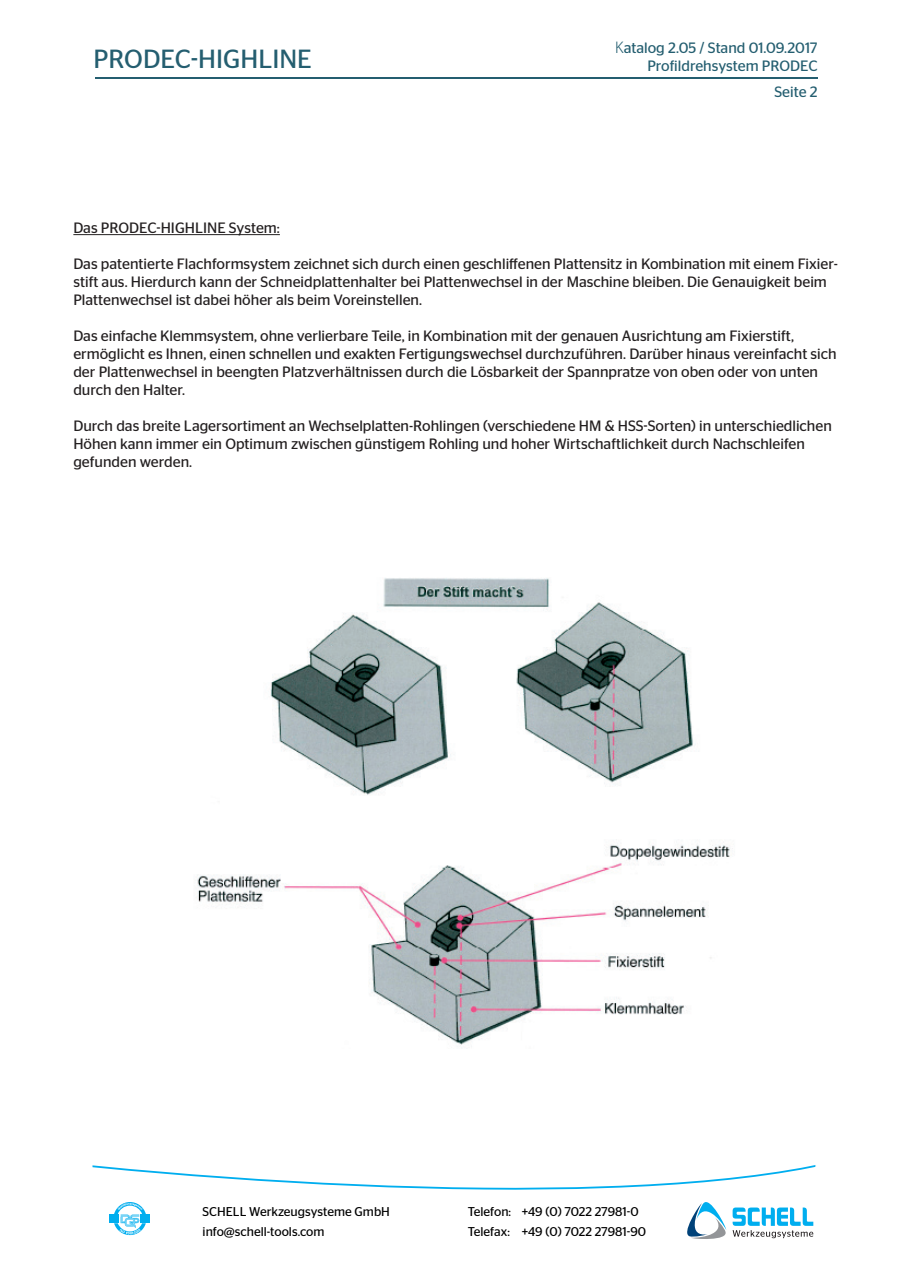
<style>
.page{position:relative;width:910px;height:1280px;background:#fff}
.page>*{position:absolute;margin:0;border:0;box-sizing:border-box;transform-origin:0 0}
.t1{font:26.25px "Stag Sans";color:#245e70}
.t2{font:15px/18px "Stag Sans";color:#231f20}
.t3{font:15px/18px "Stag Sans";color:#245e70;text-align:right}
.t4{font:12.75px/19.8px "Stag Sans";color:#010001}
.s1{font-family:"Koz Go Pro";font-weight:300}
</style>
<div class="page">
<hr style="left:95px;top:77px;width:723px;height:1px;background:#245e70">
<hr style="left:73px;top:234px;width:207px;height:1px;background:#231f20">
<img style="left:196px;top:578px;width:537px;height:467px">
<svg style="left:687px;top:1202px;width:126px;height:37px"></svg>
<svg style="left:92px;top:1165px;width:724px;height:25px"></svg>
<svg style="left:110px;top:1202px;width:40px;height:33px"></svg>
<h1 class="t1" style="left:94px;top:44px;width:220px">PRODEC-HIGHLINE</h1>
<p class="t3" style="left:615px;top:39px;width:204px"><span class="s1">K</span>atalog 2.05 / Stand 01.09.2017<br>Profildrehsystem PRODEC</p>
<p class="t3" style="left:774px;top:82px;width:45px">Seite 2</p>
<p class="t2" style="left:73px;top:219px;width:208px">Das PRODEC-HIGHLINE System:</p>
<p class="t2" style="left:73px;top:255px;width:766px">Das patentierte Flachformsystem zeichnet sich durch einen geschliffenen Plattensitz in Kombination mit einem Fixier&shy;stift aus. Hierdurch kann der Schneidplattenhalter bei Plattenwechsel in der Maschine bleiben. Die Genauigkeit beim<br>Plattenwechsel ist dabei höher als beim Voreinstellen.</p>
<p class="t2" style="left:73px;top:327px;width:765px">Das einfache Klemmsystem, ohne verlierbare Teile, in Kombination mit der genauen Ausrichtung am Fixierstift, ermöglicht es Ihnen, einen schnellen und exakten Fertigungswechsel durchzuführen. Darüber hinaus vereinfacht sich der Plattenwechsel in beengten Platzverhältnissen durch die Lösbarkeit der Spannpratze von oben oder von unten durch den Halter.</p>
<p class="t2" style="left:73px;top:417px;width:760px">Durch das breite Lagersortiment an Wechselplatten-Rohlingen (verschiedene HM &amp; HSS-Sorten) in unterschiedlichen<br>Höhen kann immer ein Optimum zwischen günstigem Rohling und hoher Wirtschaftlichkeit durch Nachschleifen gefunden werden.</p>
<p class="t4" style="left:203px;top:1201px;width:189px">SCHELL Werkzeugsysteme GmbH info@schell-tools.com</p>
<p class="t4" style="left:468px;top:1201px;width:180px">Telefon: +49 (0) 7022 27981-0<br>Telefax: +49 (0) 7022 27981-90</p>
</div>
